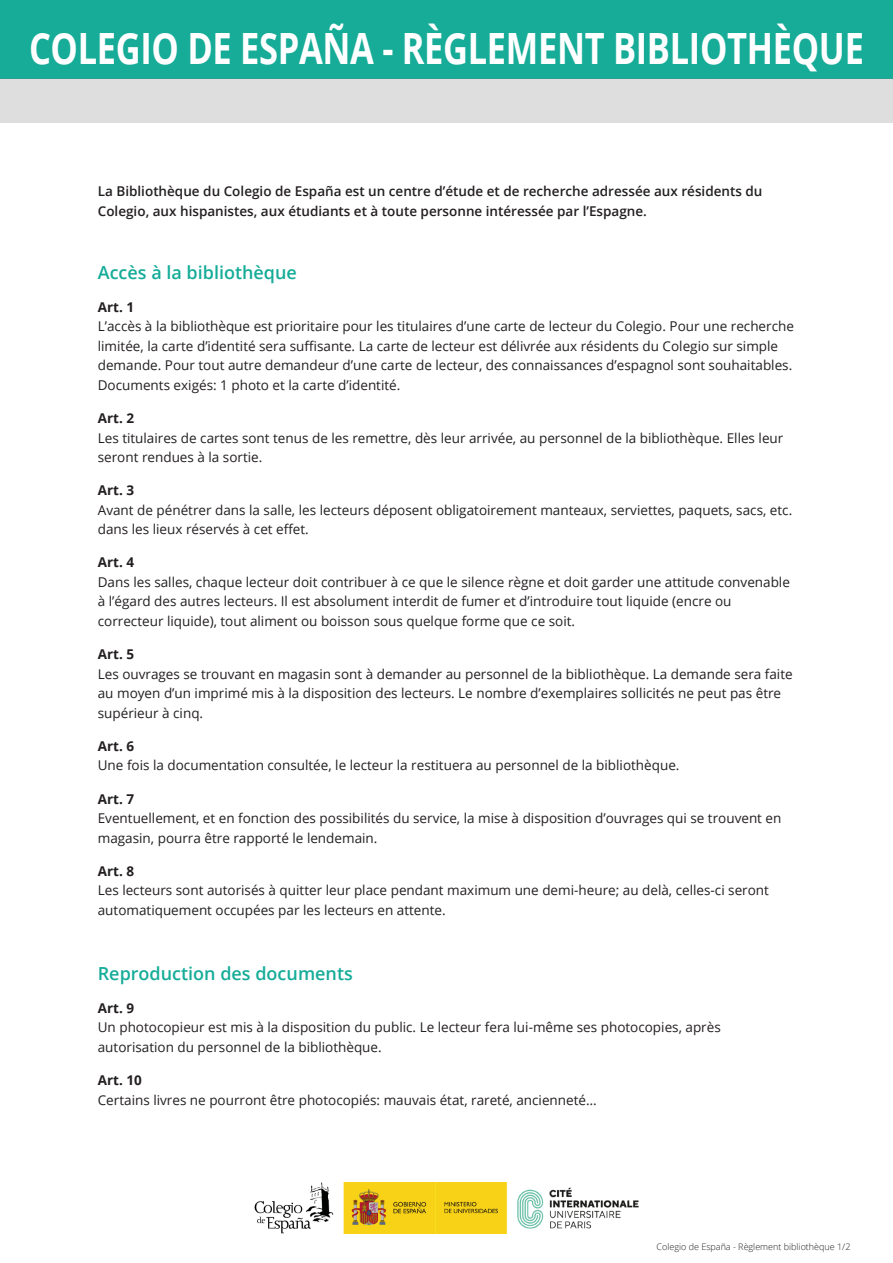
<style>
.page{position:relative;width:893px;height:1263px;background:#fff}
.page>*{position:absolute;margin:0;border:0;box-sizing:border-box;transform-origin:0 0}
.t1{font:700 43.2px "Open Sans";letter-spacing:-.01em;color:#fff;scale:.8 1}
.titre4{font:600 18px "Open Sans";color:#15ac98}
.contenu_1{font:13.5px/19.5px "Open Sans";color:#231f20}
.contenu_1-2{font:600 13.5px/19.5px "Open Sans";color:#231f20}
.titre_2{font:700 13.5px "Open Sans";color:#231f20}
.t2{font:300 9px "Open Sans";color:#231f20}
</style>
<div class="page">
<div style="left:0;top:0;width:893px;height:79px;background:#16ac98"></div>
<img style="left:254px;top:1182px;width:385px;height:51px">
<div style="left:0;top:79px;width:893px;height:44px;background:#dedede"></div>
<p class="t1" style="left:29px;top:18px;width:1045px">COLEGIO DE ESPAÑA - RÈGLEMENT BIBLIOTHÈQUE</p>
<p class="contenu_1-2" style="left:98px;top:181px;width:666px">La Bibliothèque du Colegio de España est un centre d’étude et de recherche adressée aux résidents du<br>Colegio, aux hispanistes, aux étudiants et à toute personne intéressée par l’Espagne.</p>
<p class="titre4" style="left:98px;top:260px;width:201px">Accès à la bibliothèque</p>
<p class="titre_2" style="left:98px;top:297px;width:38px">Art. 1</p>
<p class="contenu_1" style="left:98px;top:316px;width:698px">L’accès à la bibliothèque est prioritaire pour les titulaires d’une carte de lecteur du Colegio. Pour une recherche limitée, la carte d’identité sera suffisante. La carte de lecteur est délivrée aux résidents du Colegio sur simple demande. Pour tout autre demandeur d’une carte de lecteur, des connaissances d’espagnol sont souhaitables.<br>Documents exigés: 1 photo et la carte d’identité.</p>
<p class="titre_2" style="left:98px;top:409px;width:38px">Art. 2</p>
<p class="contenu_1" style="left:98px;top:427px;width:687px">Les titulaires de cartes sont tenus de les remettre, dès leur arrivée, au personnel de la bibliothèque. Elles leur seront rendues à la sortie.</p>
<p class="titre_2" style="left:98px;top:481px;width:38px">Art. 3</p>
<p class="contenu_1" style="left:98px;top:500px;width:696px">Avant de pénétrer dans la salle, les lecteurs déposent obligatoirement manteaux, serviettes, paquets, sacs, etc. dans les lieux réservés à cet effet.</p>
<p class="titre_2" style="left:98px;top:553px;width:38px">Art. 4</p>
<p class="contenu_1" style="left:98px;top:572px;width:694px">Dans les salles, chaque lecteur doit contribuer à ce que le silence règne et doit garder une attitude convenable à l’égard des autres lecteurs. Il est absolument interdit de fumer et d’introduire tout liquide (encre ou correcteur liquide), tout aliment ou boisson sous quelque forme que ce soit.</p>
<p class="titre_2" style="left:98px;top:645px;width:38px">Art. 5</p>
<p class="contenu_1" style="left:98px;top:664px;width:696px">Les ouvrages se trouvant en magasin sont à demander au personnel de la bibliothèque. La demande sera faite au moyen d’un imprimé mis à la disposition des lecteurs. Le nombre d’exemplaires sollicités ne peut pas être supérieur à cinq.</p>
<p class="titre_2" style="left:98px;top:736px;width:38px">Art. 6</p>
<p class="contenu_1" style="left:98px;top:755px;width:583px">Une fois la documentation consultée, le lecteur la restituera au personnel de la bibliothèque.</p>
<p class="titre_2" style="left:98px;top:789px;width:38px">Art. 7</p>
<p class="contenu_1" style="left:98px;top:808px;width:685px">Eventuellement, et en fonction des possibilités du service, la mise à disposition d’ouvrages qui se trouvent en magasin, pourra être rapporté le lendemain.</p>
<p class="titre_2" style="left:98px;top:861px;width:38px">Art. 8</p>
<p class="contenu_1" style="left:98px;top:880px;width:673px">Les lecteurs sont autorisés à quitter leur place pendant maximum une demi-heure; au delà, celles-ci seront automatiquement occupées par les lecteurs en attente.</p>
<p class="titre4" style="left:98px;top:961px;width:257px">Reproduction des documents</p>
<p class="titre_2" style="left:98px;top:998px;width:38px">Art. 9</p>
<p class="contenu_1" style="left:98px;top:1017px;width:624px">Un photocopieur est mis à la disposition du public. Le lecteur fera lui-même ses photocopies, après autorisation du personnel de la bibliothèque.</p>
<p class="titre_2" style="left:98px;top:1071px;width:46px">Art. 10</p>
<p class="contenu_1" style="left:98px;top:1089px;width:500px">Certains livres ne pourront être photocopiés: mauvais état, rareté, ancienneté…</p>
<p class="t2" style="left:656px;top:1240px;width:195px">Colegio de España - Règlement bibliothèque 1/2</p>
</div>
